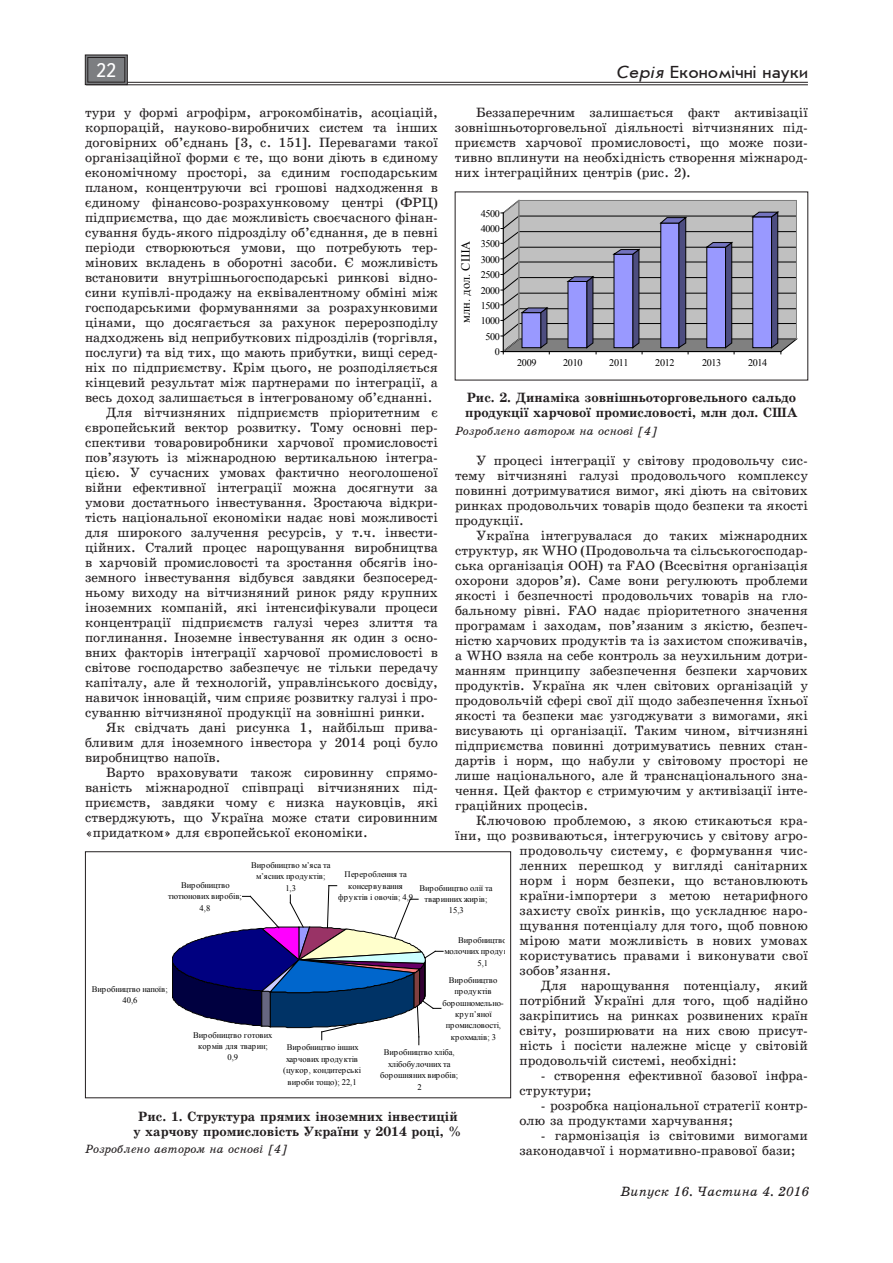
<style>
.page{position:relative;width:893px;height:1263px;background:#fff}
.page>*{position:absolute;margin:0;border:0;box-sizing:border-box;transform-origin:0 0}
.t1{font:19.5px "Ukrainian Text";color:#fff}
.t2{font:18px "Ukrainian Journal Sans";color:#231f20}
.Текст_основной{font:13.5px/15px "Ukrainian School";color:#231f20;text-align:justify}
.Рисунок{font:700 13.5px/15px "Ukrainian School";color:#231f20}
.t3{font:italic 13.5px "Ukrainian School";color:#231f20}
.t4{font:12.45px "Times New Roman";letter-spacing:-.005em;color:#000}
.джерело{font:italic 12px "Ukrainian School";color:#231f20}
.t5{font:10.05px "Times New Roman";letter-spacing:-.04em;color:#000}
.t6{font:8.55px/11.4px "Times New Roman";letter-spacing:-.01em;color:#000;text-align:center}
.s1{font-style:italic}
</style>
<div class="page">
<hr style="left:86px;top:82px;width:722px;height:1px;background:#231f20">
<hr style="left:86px;top:85px;width:722px;height:1px;background:#231f20">
<svg style="left:85px;top:54px;width:43px;height:31px"></svg>
<div style="left:88px;top:57px;width:37px;height:25px;border:1px solid #231f20"></div>
<svg style="left:501px;top:199px;width:296px;height:155px;background:#9b9bb4"></svg>
<svg style="left:172px;top:885px;width:272px;height:160px"></svg>
<div style="left:85px;top:851px;width:426px;height:247px;border:1px solid #231f20"></div>
<h1 class="t1" style="left:96px;top:60px;width:22px">22</h1>
<h2 class="t2" style="left:616px;top:63px;width:193px"><span class="s1">Серія</span> Економічні науки</h2>
<p class="Текст_основной" style="left:85px;top:105px;width:354px">тури у формі агрофірм, агрокомбінатів, асоціацій, корпорацій, науково-виробничих систем та інших договірних об’єднань [3, с. 151]. Перевагами такої організаційної форми є те, що вони діють в єдиному економічному просторі, за єдиним господарським планом, концентруючи всі грошові надходження в єдиному фінансово-розрахунковому центрі (ФРЦ) підприємства, що дає можливість своєчасного фінан&shy;сування будь-якого підрозділу об’єднання, де в певні періоди створюються умови, що потребують тер&shy;мінових вкладень в оборотні засоби. Є можливість встановити внутрішньогосподарські ринкові відно&shy;сини купівлі-продажу на еквівалентному обміні між господарськими формуваннями за розрахунковими цінами, що досягається за рахунок перерозподілу надходжень від неприбуткових підрозділів (торгівля, послуги) та від тих, що мають прибутки, вищі серед&shy;ніх по підприємству. Крім цього, не розподіляється кінцевий результат між партнерами по інтеграції, а весь доход залишається в інтегрованому об’єднанні.</p>
<p class="Текст_основной" style="left:85px;top:405px;width:354px;text-indent:21px">Для вітчизняних підприємств пріоритетним є європейський вектор розвитку. Тому основні пер&shy;спективи товаровиробники харчової промисловості пов’язують із міжнародною вертикальною інтегра&shy;цією. У сучасних умовах фактично неоголошеної війни ефективної інтеграції можна досягнути за умови достатнього інвестування. Зростаюча відкри&shy;тість національної економіки надає нові можливості для широкого залучення ресурсів, у т.ч. інвести&shy;ційних. Сталий процес нарощування виробництва в харчовій промисловості та зростання обсягів іно&shy;земного інвестування відбувся завдяки безпосеред&shy;ньому виходу на вітчизняний ринок ряду крупних іноземних компаній, які інтенсифікували процеси концентрації підприємств галузі через злиття та поглинання. Іноземне інвестування як один з осно&shy;вних факторів інтеграції харчової промисловості в світове господарство забезпечує не тільки передачу капіталу, але й технологій, управлінського досвіду, навичок інновацій, чим сприяє розвитку галузі і про&shy;суванню вітчизняної продукції на зовнішні ринки.</p>
<p class="Текст_основной" style="left:85px;top:720px;width:354px;text-indent:21px">Як свідчать дані рисунка 1, найбільш прива&shy;бливим для іноземного інвестора у 2014 році було виробництво напоїв.</p>
<p class="Текст_основной" style="left:85px;top:765px;width:354px;text-indent:21px">Варто враховувати також сировинну спрямо&shy;ваність міжнародної співпраці вітчизняних під&shy;приємств, завдяки чому є низка науковців, які стверджують, що Україна може стати сировинним «придатком» для європейської економіки.</p>
<p class="Текст_основной" style="left:455px;top:105px;width:354px;text-indent:21px">Беззаперечним залишається факт активізації зовнішньоторговельної діяльності вітчизняних під&shy;приємств харчової промисловості, що може пози&shy;тивно вплинути на необхідність створення міжнарод&shy;них інтеграційних центрів (рис. 2).</p>
<p class="t5" style="left:481px;top:207px;width:21px">4500</p>
<p class="t5" style="left:481px;top:222px;width:21px">4000</p>
<p class="t5" style="left:481px;top:237px;width:21px">3500</p>
<p class="t4" style="left:457px;top:323px;width:84px;rotate:-90deg">млн. дол. США</p>
<p class="t5" style="left:481px;top:253px;width:21px">3000</p>
<p class="t5" style="left:481px;top:268px;width:21px">2500</p>
<p class="t5" style="left:481px;top:284px;width:21px">2000</p>
<p class="t5" style="left:481px;top:299px;width:21px">1500</p>
<p class="t5" style="left:481px;top:314px;width:21px">1000</p>
<p class="t5" style="left:485px;top:330px;width:16px">500</p>
<p class="t5" style="left:495px;top:345px;width:7px">0</p>
<p class="t5" style="left:517px;top:356px;width:21px">2009</p>
<p class="t5" style="left:563px;top:356px;width:21px">2010</p>
<p class="t5" style="left:609px;top:356px;width:21px">2011</p>
<p class="t5" style="left:655px;top:356px;width:21px">2012</p>
<p class="t5" style="left:702px;top:356px;width:21px">2013</p>
<p class="t5" style="left:748px;top:356px;width:21px">2014</p>
<p class="Рисунок" style="left:465px;top:390px;width:334px">Рис. 2. Динаміка зовнішньоторговельного сальдо продукції харчової промисловості, млн дол. США</p>
<p class="джерело" style="left:455px;top:424px;width:204px">Розроблено автором на основі [4]</p>
<p class="Текст_основной" style="left:455px;top:452px;width:354px;text-indent:21px">У процесі інтеграції у світову продовольчу сис&shy;тему вітчизняні галузі продовольчого комплексу повинні дотримуватися вимог, які діють на світових ринках продовольчих товарів щодо безпеки та якості продукції.</p>
<p class="Текст_основной" style="left:455px;top:527px;width:354px;text-indent:21px">Україна інтегрувалася до таких міжнародних структур, як WHO (Продовольча та сільськогосподар&shy;ська організація ООН) та FAO (Всесвітня організація охорони здоров’я). Саме вони регулюють проблеми якості і безпечності продовольчих товарів на гло&shy;бальному рівні. FAO надає пріоритетного значення програмам і заходам, пов’язаним з якістю, безпеч&shy;ністю харчових продуктів та із захистом споживачів, а WHO взяла на себе контроль за неухильним дотри&shy;манням принципу забезпечення безпеки харчових продуктів. Україна як член світових організацій у продовольчій сфері свої дії щодо забезпечення їхньої якості та безпеки має узгоджувати з вимогами, які висувають ці організації. Таким чином, вітчизняні підприємства повинні дотримуватись певних стан&shy;дартів і норм, що набули у світовому просторі не лише національного, але й транснаціонального зна&shy;чення. Цей фактор є стримуючим у активізації інте&shy;граційних процесів.</p>
<p class="Текст_основной" style="left:476px;top:812px;width:333px">Ключовою проблемою, з якою стикаються кра-</p>
<p class="Текст_основной" style="left:455px;top:827px;width:354px">їни, що розвиваються, інтегруючись у світову агро-</p>
<p class="Текст_основной" style="left:519px;top:842px;width:290px">продовольчу систему, є формування чис-</p>
<p class="Текст_основной" style="left:519px;top:857px;width:290px">ленних перешкод у вигляді санітарних</p>
<p class="Текст_основной" style="left:519px;top:872px;width:290px">норм і норм безпеки, що встановлюють</p>
<p class="Текст_основной" style="left:519px;top:887px;width:290px">країни-імпортери з метою нетарифного</p>
<p class="Текст_основной" style="left:519px;top:902px;width:290px">захисту своїх ринків, що ускладнює наро-</p>
<p class="Текст_основной" style="left:519px;top:917px;width:290px">щування потенціалу для того, щоб повною</p>
<p class="Текст_основной" style="left:519px;top:932px;width:290px">мірою мати можливість в нових умовах</p>
<p class="Текст_основной" style="left:519px;top:947px;width:290px">користуватись правами і виконувати свої</p>
<p class="Текст_основной" style="left:519px;top:962px;width:93px">зобов’язання.</p>
<p class="Текст_основной" style="left:519px;top:977px;width:290px;text-indent:21px">Для нарощування потенціалу, який потрібний Україні для того, щоб надійно закріпитись на ринках розвинених країн світу, розширювати на них свою присут&shy;ність і посісти належне місце у світовій продовольчій системі, необхідні:</p>
<p class="Текст_основной" style="left:519px;top:1067px;width:290px;text-indent:21px">- створення ефективної базової інфра&shy;структури;</p>
<p class="Текст_основной" style="left:519px;top:1097px;width:290px;text-indent:21px">- розробка національної стратегії контр&shy;олю за продуктами харчування;</p>
<p class="Текст_основной" style="left:519px;top:1127px;width:290px;text-indent:21px">- гармонізація із світовими вимогами законодавчої і нормативно-правової бази;</p>
<p class="t6" style="left:251px;top:859px;width:81px">Виробництво м’яса та м’ясних продуктів;<br>1,3</p>
<p class="t6" style="left:338px;top:868px;width:76px">Перероблення та консервування фруктів і овочів; 4,9</p>
<p class="t6" style="left:168px;top:879px;width:75px">Виробництво тютюнових виробів;<br>4,8</p>
<p class="t6" style="left:420px;top:882px;width:75px">Виробництво олії та тваринних жирів;<br>15,3</p>
<p class="t6" style="left:458px;top:934px;width:50px">Виробництво</p>
<p class="t6" style="left:445px;top:945px;width:65px">молочних продук</p>
<p class="t6" style="left:477px;top:957px;width:12px">5,1</p>
<p class="t6" style="left:442px;top:974px;width:63px">Виробництво продуктів борошномельно&shy;круп’яної промисловості,</p>
<p class="t6" style="left:92px;top:983px;width:77px">Виробництво напоїв;<br>40,6</p>
<p class="t6" style="left:193px;top:1029px;width:81px">Виробництво готових</p>
<p class="t6" style="left:451px;top:1031px;width:46px">крохмалів; 3</p>
<p class="t6" style="left:198px;top:1040px;width:71px">кормів для тварин;<br>0,9</p>
<p class="t6" style="left:283px;top:1042px;width:80px">Виробництво інших харчових продуктів (цукор, кондитерські вироби тощо); 22,1</p>
<p class="t6" style="left:380px;top:1047px;width:80px">Виробництво хліба, хлібобулочних та борошняних виробів;<br>2</p>
<p class="Рисунок" style="left:133px;top:1108px;width:331px;text-align:center">Рис. 1. Структура прямих іноземних інвестицій у харчову промисловість України у 2014 році, %</p>
<p class="джерело" style="left:85px;top:1142px;width:204px">Розроблено автором на основі [4]</p>
<p class="t3" style="left:621px;top:1183px;width:190px">Випуск 16. Частина 4. 2016</p>
</div>
